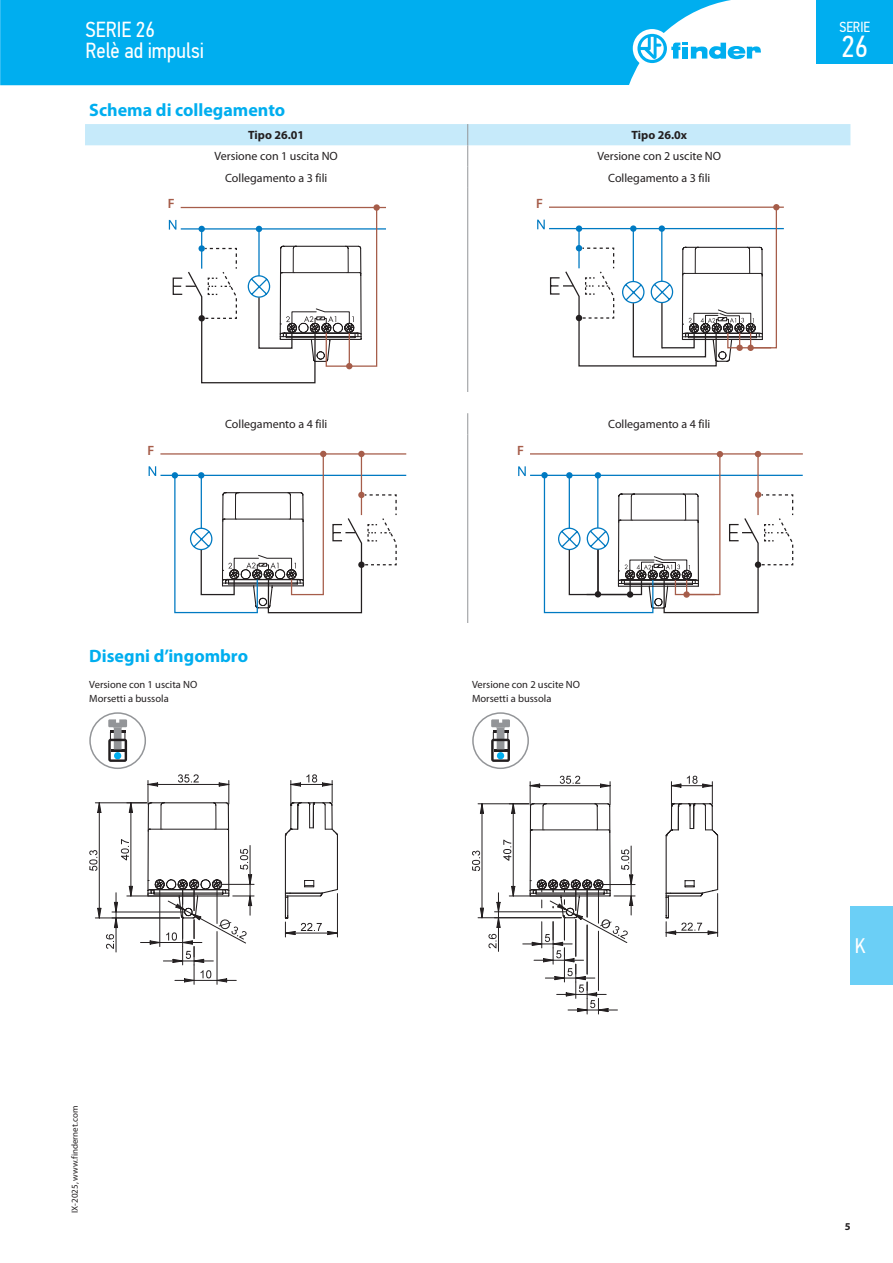
<style>
.page{position:relative;width:893px;height:1263px;background:#fff}
.page>*{position:absolute;margin:0;border:0;box-sizing:border-box;transform-origin:0 0}
.t1{font:30.3px "PF Din Text Cond Pro";color:#fff}
.t2{font:21.75px/21px "PF Din Text Cond Pro";color:#fff}
.t3{font:21px "PF Din Text Cond Pro";color:#fff}
.t4{font:700 18px "Myriad Pro";color:#00aeef}
.t5{font:14.55px "PF Din Text Cond Pro";color:#fff}
.t6{font:600 13.5px "Myriad Pro";color:#a65d4a}
.t7{font:12px "Myriad Pro";color:#231f20}
.t8{font:700 12px "Myriad Pro";color:#231f20}
.t9{font:10.5px/14.2px "Myriad Pro";color:#231f20}
.t10{font:700 10.5px "Myriad Pro";color:#231f20}
.t11{font:9px "Myriad Pro";color:#231f20}
</style>
<div class="page">
<div style="left:0;top:0;width:731px;height:85px;background:#00aeef"></div>
<div style="left:633px;top:29px;width:38px;height:39px;background:#fff;border-radius:50%"></div>
<svg style="left:637px;top:34px;width:124px;height:29px"></svg>
<div style="left:816px;top:0;width:77px;height:64px;background:#00aeef"></div>
<div style="left:850px;top:906px;width:43px;height:78px;background:#6bcff6"></div>
<svg style="left:85px;top:124px;width:765px;height:64px"></svg>
<hr style="left:467px;top:188px;width:1px;height:204px;background:#939598">
<svg style="left:467px;top:413px;width:1px;height:21px"></svg>
<hr style="left:467px;top:434px;width:1px;height:189px;background:#939598">
<hr style="left:181px;top:207px;width:205px;height:1px;background:#a65d4a">
<hr style="left:181px;top:228px;width:205px;height:2px;background:#007ac2">
<svg style="left:169px;top:204px;width:209px;height:179px"></svg>
<div style="left:166px;top:197px;width:10px;height:13px;background:#fff"></div>
<hr style="left:549px;top:207px;width:235px;height:1px;background:#a65d4a">
<hr style="left:549px;top:228px;width:235px;height:1px;background:#007ac2">
<svg style="left:537px;top:204px;width:242px;height:163px"></svg>
<div style="left:535px;top:196px;width:10px;height:13px;background:#fff"></div>
<hr style="left:160px;top:453px;width:246px;height:2px;background:#a65d4a">
<hr style="left:160px;top:475px;width:246px;height:1px;background:#007ac2">
<svg style="left:149px;top:466px;width:7px;height:10px"></svg>
<svg style="left:172px;top:451px;width:225px;height:162px"></svg>
<hr style="left:201px;top:475px;width:1px;height:54px;background:#007ac2">
<hr style="left:530px;top:453px;width:273px;height:2px;background:#a65d4a">
<hr style="left:530px;top:475px;width:273px;height:1px;background:#007ac2">
<svg style="left:518px;top:466px;width:8px;height:10px"></svg>
<svg style="left:543px;top:451px;width:251px;height:162px"></svg>
<div style="left:627px;top:591px;width:6px;height:7px;background:#231f20;border-radius:50%"></div>
<div style="left:89px;top:712px;width:57px;height:57px;border:2px solid #939598;border-radius:50%"></div>
<svg style="left:108px;top:719px;width:19px;height:43px"></svg>
<svg style="left:284px;top:774px;width:54px;height:163px"></svg>
<hr style="left:285px;top:933px;width:52px;height:1px;background:#231f20">
<svg style="left:89px;top:774px;width:165px;height:210px"></svg>
<hr style="left:250px;top:845px;width:1px;height:70px;background:#231f20">
<div style="left:472px;top:712px;width:57px;height:57px;border:2px solid #939598;border-radius:50%"></div>
<svg style="left:491px;top:719px;width:19px;height:43px"></svg>
<svg style="left:665px;top:776px;width:53px;height:160px"></svg>
<hr style="left:666px;top:932px;width:52px;height:1px;background:#231f20">
<svg style="left:472px;top:776px;width:163px;height:238px"></svg>
<hr style="left:568px;top:1010px;width:49px;height:1px;background:#231f20">
<h2 class="t2" style="left:85px;top:19px;width:120px">SERIE 26<br>Relè ad impulsi</h2>
<h3 class="t4" style="left:89px;top:98px;width:198px">Schema di collegamento</h3>
<p class="t8" style="left:248px;top:127px;width:57px">Tipo 26.01</p>
<p class="t8" style="left:632px;top:127px;width:57px">Tipo 26.0x</p>
<p class="t7" style="left:214px;top:149px;width:125px">Versione con 1 uscita NO</p>
<p class="t7" style="left:597px;top:149px;width:125px">Versione con 2 uscite NO</p>
<p class="t7" style="left:225px;top:170px;width:104px">Collegamento a 3 fili</p>
<p class="t7" style="left:608px;top:170px;width:104px">Collegamento a 3 fili</p>
<p class="t6" style="left:168px;top:195px;width:8px">F</p>
<p class="t6" style="left:536px;top:195px;width:8px">F</p>
<p class="t7" style="left:225px;top:417px;width:104px">Collegamento a 4 fili</p>
<p class="t7" style="left:608px;top:417px;width:104px">Collegamento a 4 fili</p>
<p class="t6" style="left:148px;top:441px;width:8px">F</p>
<p class="t6" style="left:517px;top:441px;width:8px">F</p>
<h3 class="t4" style="left:89px;top:644px;width:160px">Disegni d’ingombro</h3>
<p class="t9" style="left:89px;top:677px;width:109px">Versione con 1 uscita NO<br>Morsetti a bussola</p>
<p class="t9" style="left:472px;top:677px;width:110px">Versione con 2 uscite NO<br>Morsetti a bussola</p>
<p class="t11" style="left:69px;top:1213px;width:108px;rotate:-90deg">IX-2025, www.findernet.com</p>
<p class="t5" style="left:839px;top:19px;width:32px">SERIE</p>
<h1 class="t1" style="left:841px;top:28px;width:28px">26</h1>
<h3 class="t3" style="left:855px;top:933px;width:12px">K</h3>
<p class="t10" style="left:845px;top:1219px;width:7px">5</p>
</div>
